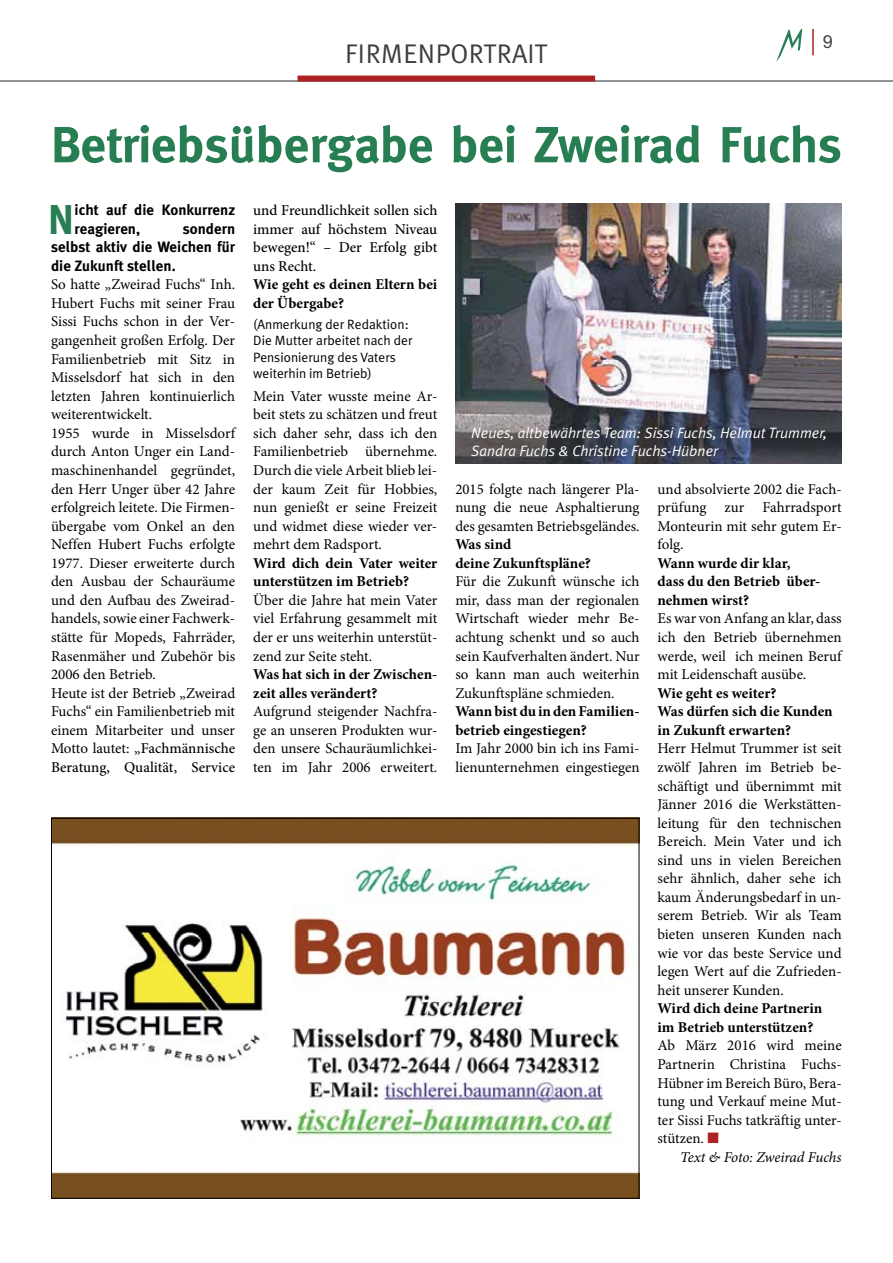
<style>
.page{position:relative;width:893px;height:1263px;background:#fff}
.page>*{position:absolute;margin:0;border:0;box-sizing:border-box;transform-origin:0 0}
.t1{font:700 50.85px "Meta";color:#287e53}
.t2{font:700 41.7px "Meta Plus";color:#287e53}
.t3{font:27px "Meta Plus Normal";color:#3c3e40}
.t4{font:18px "Arial";color:#3c3e40}
.t5{font:15px/18.6px "Minion Pro";color:#000;text-align:justify}
.t6{font:700 15px/18.6px "Minion Pro";color:#000}
.t7{font:500 15px/18.6px "Minion Pro";color:#000;text-align:justify}
.t8{font:italic 15px/18px "Meta Plus Normal";color:#fff}
.t9{font:700 15px/18.6px "Meta Plus";color:#000}
.t10{font:italic 15px "Minion Pro";letter-spacing:-.01em;color:#000}
.t11{font:13.5px/16.5px "Meta Plus Normal";color:#000}
.s1{font-weight:500}
</style>
<div class="page">
<hr style="left:0;top:80px;width:893px;height:2px;background:#3c3e40">
<div style="left:298px;top:76px;width:297px;height:6px;background:#ad2123"></div>
<hr style="left:812px;top:29px;width:2px;height:26px;background:#ad2123">
<svg style="left:776px;top:29px;width:26px;height:33px"></svg>
<img style="left:455px;top:204px;width:387px;height:260px">
<img style="left:53px;top:820px;width:584px;height:377px">
<h3 class="t3" style="left:345px;top:43px;width:204px">FIRMENPORTRAIT</h3>
<p class="t4" style="left:823px;top:32px;width:12px">9</p>
<h1 class="t1" style="left:51px;top:123px;width:792px">Betriebsübergabe bei Zweirad Fuchs</h1>
<p class="t7" style="left:253px;top:202px;width:186px">und Freundlichkeit sollen sich immer auf höchstem Niveau bewegen!“ – Der Erfolg gibt uns Recht.</p>
<p class="t6" style="left:253px;top:276px;width:186px">Wie geht es deinen Eltern bei der Übergabe?</p>
<p class="t11" style="left:253px;top:317px;width:161px">(Anmerkung der Redaktion:<br>Die Mutter arbeitet nach der<br>Pensionierung des Vaters weiterhin im Betrieb)</p>
<p class="t5" style="left:253px;top:388px;width:186px">Mein Vater wusste meine Ar&shy;beit stets zu schätzen und freut sich daher sehr, dass ich den Familienbetrieb übernehme.<br>Durch die viele Arbeit blieb lei&shy;der kaum Zeit für Hobbies, nun genießt er seine Freizeit und widmet diese wieder ver&shy;mehrt dem Radsport.</p>
<p class="t6" style="left:253px;top:555px;width:186px">Wird dich dein Vater weiter unterstützen im Betrieb?</p>
<p class="t5" style="left:253px;top:592px;width:186px">Über die Jahre hat mein Vater viel Erfahrung gesammelt mit der er uns weiterhin unterstüt&shy;zend zur Seite steht.</p>
<p class="t6" style="left:253px;top:666px;width:186px">Was hat sich in der Zwischen&shy;zeit alles verändert?</p>
<p class="t5" style="left:253px;top:703px;width:186px">Aufgrund steigender Nachfra&shy;ge an unseren Produkten wur&shy;den unsere Schauräumlichkei&shy;ten im Jahr 2006 erweitert.</p>
<h2 class="t2" style="left:47px;top:202px;width:29px">N</h2>
<p class="t9" style="left:75px;top:201px;width:162px">icht auf die Konkurrenz reagieren,</p>
<p class="t9" style="left:51px;top:220px;width:186px;text-align:justify;text-indent:132px">sondern selbst aktiv die Weichen für die Zukunft stellen.</p>
<p class="t5" style="left:51px;top:276px;width:186px;text-align:left">So hatte „Zweirad Fuchs“ Inh.<br>Hubert Fuchs mit seiner Frau<br>Sissi Fuchs schon in der Ver&shy;gangenheit großen Erfolg. Der<br>Familienbetrieb mit Sitz in<br>Misselsdorf hat sich in den letzten Jahren kontinuierlich weiterentwickelt.<br>1955 wurde in Misselsdorf durch Anton Unger ein Land&shy;maschinenhandel gegründet, den Herr Unger über 42 Jahre erfolgreich leitete. Die Firmen&shy;übergabe vom Onkel an den<br>Neffen Hubert Fuchs erfolgte<br>1977. Dieser erweiterte durch den Ausbau der Schauräume und den Aufbau des Zweirad&shy;handels, sowie einer Fachwerk&shy;stätte für Mopeds, Fahrräder,<br>Rasenmäher und Zubehör bis<br>2006 den Betrieb.<br>Heute ist der Betrieb „Zweirad<br>Fuchs“ ein Familienbetrieb mit einem Mitarbeiter und unser<br>Motto lautet: „<span class="s1">Fachmännische<br>Beratung, Qualität, Service</span></p>
<p class="t8" style="left:471px;top:424px;width:357px">Neues, altbewährtes Team: Sissi Fuchs, Helmut Trummer,<br>Sandra Fuchs &amp; Christine Fuchs-Hübner</p>
<p class="t5" style="left:657px;top:481px;width:186px">und absolvierte 2002 die Fach&shy;prüfung zur Fahrradsport Monteurin mit sehr gutem Er&shy;folg.</p>
<p class="t6" style="left:657px;top:555px;width:164px">Wann wurde dir klar, dass du den Betrieb über&shy;nehmen wirst?</p>
<p class="t5" style="left:657px;top:611px;width:186px">Es war von Anfang an klar, dass ich den Betrieb übernehmen werde, weil ich meinen Beruf mit Leidenschaft ausübe.</p>
<p class="t6" style="left:657px;top:685px;width:177px">Wie geht es weiter?<br>Was dürfen sich die Kunden in Zukunft erwarten?</p>
<p class="t5" style="left:657px;top:741px;width:186px">Herr Helmut Trummer ist seit zwölf Jahren im Betrieb be&shy;schäftigt und übernimmt mit Jänner 2016 die Werkstätten&shy;leitung für den technischen Bereich. Mein Vater und ich sind uns in vielen Bereichen sehr ähnlich, daher sehe ich kaum Änderungsbedarf in un&shy;serem Betrieb. Wir als Team bieten unseren Kunden nach wie vor das beste Service und legen Wert auf die Zufrieden&shy;heit unserer Kunden.</p>
<p class="t6" style="left:657px;top:1000px;width:166px">Wird dich deine Partnerin im Betrieb unterstützen?</p>
<p class="t5" style="left:657px;top:1038px;width:186px">Ab März 2016 wird meine Partnerin Christina Fuchs-Hübner im Bereich Büro, Bera&shy;tung und Verkauf meine Mut&shy;ter Sissi Fuchs tatkräftig unter&shy;stützen.</p>
<p class="t10" style="left:680px;top:1148px;width:163px">Text &amp; Foto: Zweirad Fuchs</p>
<p class="t5" style="left:455px;top:481px;width:186px">2015 folgte nach längerer Pla&shy;nung die neue Asphaltierung des gesamten Betriebsgeländes.</p>
<p class="t6" style="left:455px;top:536px;width:137px">Was sind<br>deine Zukunftspläne?</p>
<p class="t5" style="left:455px;top:573px;width:186px">Für die Zukunft wünsche ich mir, dass man der regionalen Wirtschaft wieder mehr Be&shy;achtung schenkt und so auch sein Kaufverhalten ändert. Nur so kann man auch weiterhin Zukunftspläne schmieden.</p>
<p class="t6" style="left:455px;top:703px;width:186px">Wann bist du in den Familien&shy;betrieb eingestiegen?</p>
<p class="t5" style="left:455px;top:741px;width:186px">Im Jahr 2000 bin ich ins Fami&shy;lienunternehmen eingestiegen</p>
</div>
